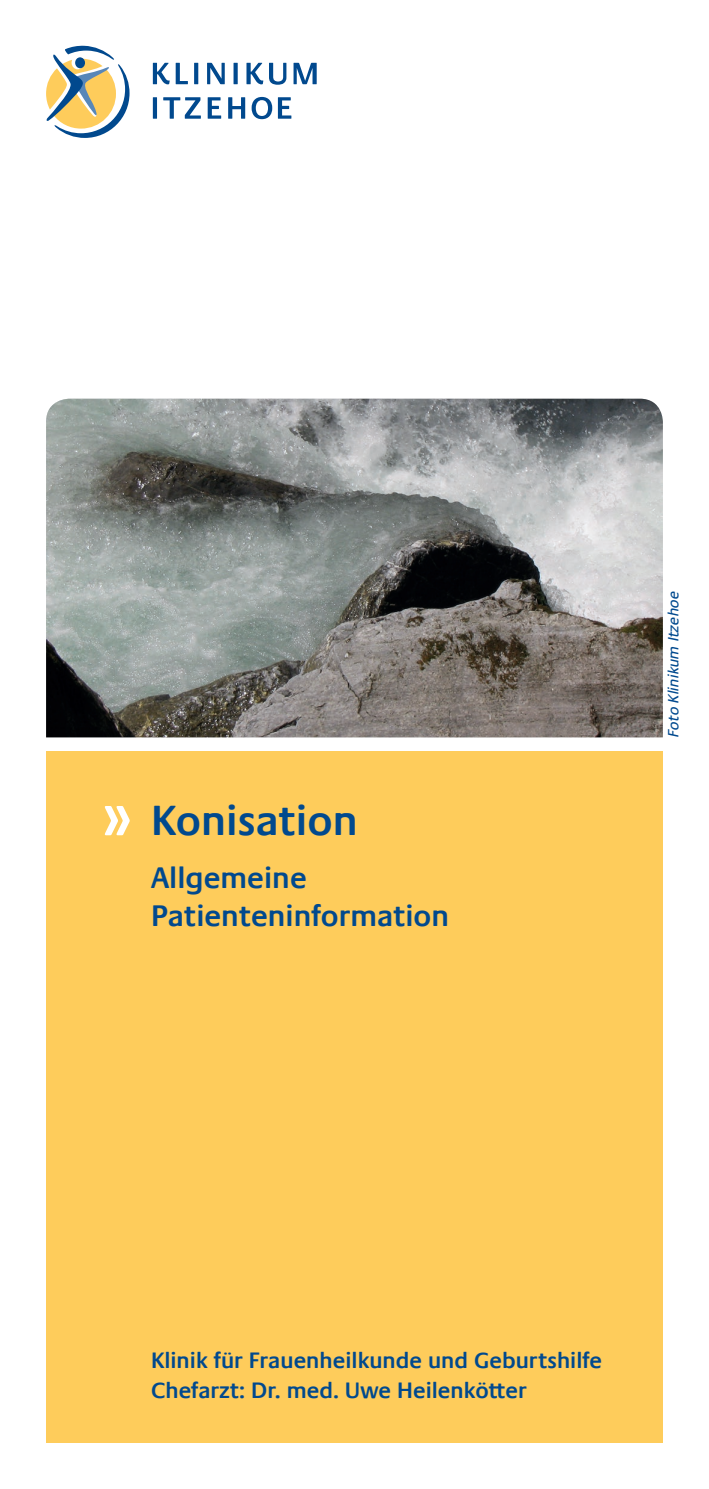
<style>
.page{position:relative;width:709px;height:1489px;background:#fff}
.page>*{position:absolute;margin:0;border:0;box-sizing:border-box;transform-origin:0 0}
.t1{font:600 42.5px "Praxis Com";color:#01498e}
.t2{font:600 30px/37.5px "Praxis Com";color:#01498e}
.t3{font:600 22.5px/30px "Praxis Com";color:#01498e}
.t4{font:italic 15px "Praxis Com";color:#01498e}
.s1{font-size:70px;color:#fff}
</style>
<div class="page">
<div style="left:46px;top:751px;width:617px;height:691px;background:#fecc5b"></div>
<img style="left:46px;top:398px;width:617px;height:339px">
<svg style="left:46px;top:46px;width:83px;height:92px"></svg>
<svg style="left:278px;top:97px;width:13px;height:22px"></svg>
<svg style="left:252px;top:97px;width:20px;height:22px"></svg>
<svg style="left:228px;top:97px;width:17px;height:22px"></svg>
<svg style="left:208px;top:97px;width:13px;height:22px"></svg>
<svg style="left:163px;top:97px;width:38px;height:22px"></svg>
<hr style="left:153px;top:97px;width:4px;height:22px;background:#01498e">
<svg style="left:293px;top:63px;width:24px;height:21px"></svg>
<svg style="left:269px;top:63px;width:17px;height:22px"></svg>
<div style="left:233px;top:63px;width:5px;height:21px;background:#01498e"></div>
<svg style="left:207px;top:63px;width:18px;height:21px"></svg>
<svg style="left:194px;top:63px;width:4px;height:21px"></svg>
<svg style="left:176px;top:63px;width:12px;height:21px"></svg>
<svg style="left:153px;top:63px;width:17px;height:21px"></svg>
<svg style="left:246px;top:63px;width:17px;height:21px"></svg>
<h1 class="t1" style="left:101px;top:795px;width:258px"><span class="s1">»</span> Konisation</h1>
<h2 class="t2" style="left:151px;top:859px;width:299px">Allgemeine<br>Patienteninformation</h2>
<p class="t4" style="left:664px;top:736px;width:147px;rotate:-90deg">Foto Klinikum Itzehoe</p>
<p class="t3" style="left:151px;top:1345px;width:452px">Klinik für Frauenheilkunde und Geburtshilfe<br>Chefarzt: Dr. med. Uwe Heilenkötter</p>
</div>
